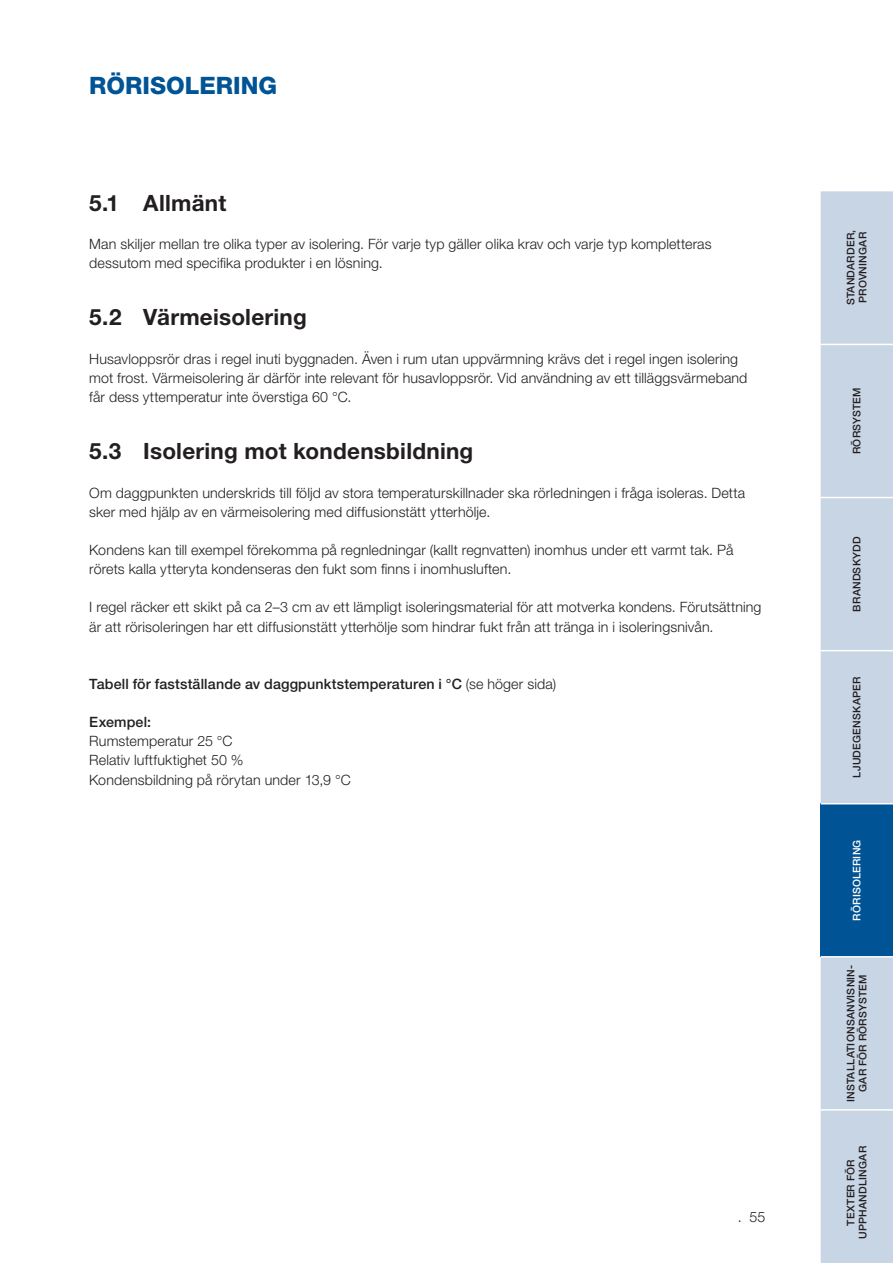
<style>
.page{position:relative;width:893px;height:1263px;background:#fff}
.page>*{position:absolute;margin:0;border:0;box-sizing:border-box;transform-origin:0 0}
.t1{font:800 24px "Helvetica Neue LT Pro";color:#005495}
.t2{font:700 22.5px "Helvetica Neue LT Pro";letter-spacing:.01em;color:#231f20}
.t3{font:300 14.25px/19.2px "Helvetica Neue LT Pro";letter-spacing:.01em;color:#231f20}
.t4{font:500 14.25px "Helvetica Neue LT Pro";letter-spacing:.01em;color:#231f20}
.t5{font:500 10.5px/12px "Helvetica Neue LT Pro";letter-spacing:.02em;color:#231f20;text-align:center}
.t6{font:500 10.5px "Helvetica Neue LT Pro";letter-spacing:.02em;color:#fff}
.s1{font-weight:300}
</style>
<div class="page">
<div style="left:821px;top:191px;width:72px;height:1072px;background:#c8d5e4"></div>
<div style="left:821px;top:804px;width:72px;height:153px;background:#005495"></div>
<hr style="left:821px;top:344px;width:72px;height:1px;background:#fff">
<hr style="left:821px;top:497px;width:72px;height:1px;background:#fff">
<hr style="left:821px;top:650px;width:72px;height:1px;background:#fff">
<hr style="left:821px;top:803px;width:72px;height:1px;background:#fff">
<hr style="left:821px;top:956px;width:72px;height:1px;background:#fff">
<hr style="left:821px;top:1109px;width:72px;height:2px;background:#fff">
<h1 class="t1" style="left:89px;top:71px;width:190px">RÖRISOLERING</h1>
<h2 class="t2" style="left:89px;top:189px;width:139px">5.1 Allmänt</h2>
<p class="t3" style="left:89px;top:234px;width:624px">Man skiljer mellan tre olika typer av isolering. För varje typ gäller olika krav och varje typ kompletteras dessutom med specifika produkter i en lösning.</p>
<h2 class="t2" style="left:89px;top:303px;width:219px">5.2 Värmeisolering</h2>
<p class="t3" style="left:89px;top:349px;width:660px">Husavloppsrör dras i regel inuti byggnaden. Även i rum utan uppvärmning krävs det i regel ingen isolering mot frost. Värmeisolering är därför inte relevant för husavloppsrör. Vid användning av ett tilläggsvärmeband får dess yttemperatur inte överstiga 60 °C.</p>
<h2 class="t2" style="left:89px;top:437px;width:386px">5.3 Isolering mot kondensbildning</h2>
<p class="t3" style="left:89px;top:483px;width:657px">Om daggpunkten underskrids till följd av stora temperaturskillnader ska rörledningen i fråga isoleras. Detta sker med hjälp av en värmeisolering med diffusionstätt ytterhölje.</p>
<p class="t3" style="left:89px;top:540px;width:646px">Kondens kan till exempel förekomma på regnledningar (kallt regnvatten) inomhus under ett varmt tak. På rörets kalla ytteryta kondenseras den fukt som finns i inomhusluften.</p>
<p class="t3" style="left:89px;top:597px;width:674px">I regel räcker ett skikt på ca 2–3 cm av ett lämpligt isoleringsmaterial för att motverka kondens. Förutsättning är att rörisoleringen har ett diffusionstätt ytterhölje som hindrar fukt från att tränga in i isoleringsnivån.</p>
<p class="t4" style="left:89px;top:675px;width:468px">Tabell för fastställande av daggpunktstemperaturen i °C <span class="s1">(se höger sida)</span></p>
<p class="t4" style="left:89px;top:714px;width:63px">Exempel:</p>
<p class="t3" style="left:89px;top:731px;width:263px">Rumstemperatur 25 °C<br>Relativ luftfuktighet 50 %<br>Kondensbildning på rörytan under 13,9 °C</p>
<p class="t3" style="left:738px;top:1207px;width:29px">. 55</p>
<p class="t5" style="left:845px;top:305px;width:77px;text-align:left;rotate:-90deg">STANDARDER,<br>PROVNINGAR</p>
<p class="t5" style="left:851px;top:454px;width:68px;rotate:-90deg">RÖRSYSTEM</p>
<p class="t5" style="left:851px;top:612px;width:77px;rotate:-90deg">BRANDSKYDD</p>
<p class="t5" style="left:851px;top:778px;width:102px;rotate:-90deg">LJUDEGENSKAPER</p>
<p class="t6" style="left:851px;top:921px;width:83px;rotate:-90deg">RÖRISOLERING</p>
<p class="t5" style="left:845px;top:1102px;width:139px;rotate:-90deg">INSTALLATIONSANVISNIN-<br>GAR FÖR RÖRSYSTEM</p>
<p class="t5" style="left:845px;top:1239px;width:94px;rotate:-90deg">TEXTER FÖR<br>UPPHANDLINGAR</p>
</div>
